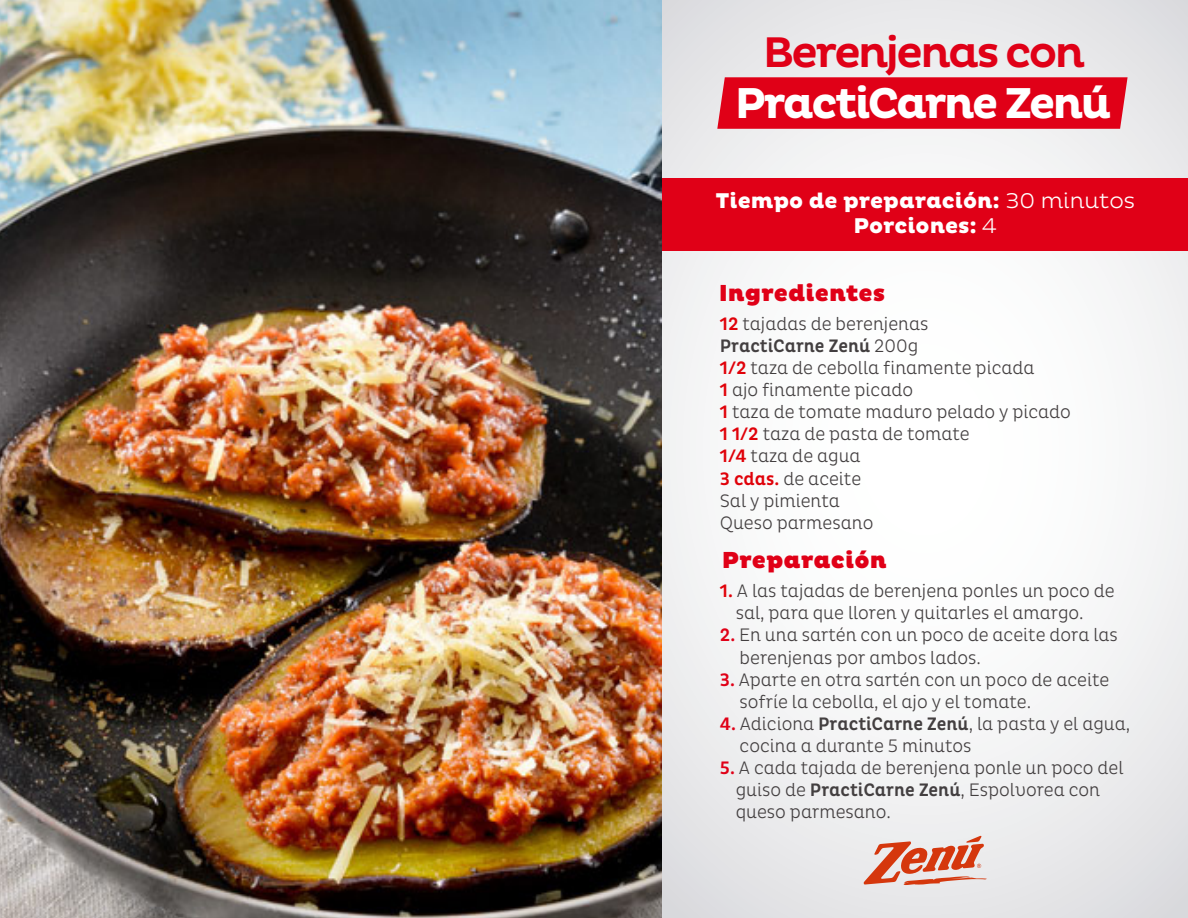
<style>
.page{position:relative;width:1188px;height:918px;background:#fff}
.page>*{position:absolute;margin:0;border:0;box-sizing:border-box;transform-origin:0 0}
.t1{font:700 43.95px "Pluto";letter-spacing:-.06em;color:#fff}
.t2{font:500 43.65px "Pluto";letter-spacing:-.06em;color:#e00017}
.t3{font:900 23.7px "Pluto";color:#e00017}
.t4{font:800 21.75px/25.8px "Pluto";color:#fff;text-align:center}
.t5{font:300 18.45px/22px "Pluto Cond";color:#433f40}
.s1{font-weight:300}
.s2{font-weight:500;color:#e00109}
.s3{font-weight:500}
.s4{font-weight:500;color:#e00017}
</style>
<div class="page">
<svg style="left:661px;top:0;width:527px;height:918px"></svg>
<div style="left:663px;top:178px;width:525px;height:73px;background:#e00017"></div>
<svg style="left:863px;top:835px;width:124px;height:50px;background:#e2a697"></svg>
<div style="left:717px;top:77px;width:411px;height:52px;background:#e00017"></div>
<img style="left:0;top:0;width:661px;height:918px">
<h2 class="t2" style="left:763px;top:27px;width:324px">Berenjenas con</h2>
<h1 class="t1" style="left:735px;top:78px;width:378px">PractiCarne Zenú</h1>
<p class="t4" style="left:715px;top:188px;width:421px">Tiempo de preparación: <span class="s1">30 minutos<br></span>Porciones: <span class="s1">4</span></p>
<p class="t3" style="left:719px;top:280px;width:168px">Ingredientes</p>
<p class="t5" style="left:720px;top:313px;width:353px"><span class="s2">12</span> tajadas de berenjenas<br><span class="s3">PractiCarne Zenú</span> 200g<br><span class="s2">1/2</span> taza de cebolla finamente picada<br><span class="s2">1</span> ajo finamente picado<br><span class="s2">1</span> taza de tomate maduro pelado y picado<br><span class="s2">1 1/2</span> taza de pasta de tomate<br><span class="s2">1/4</span> taza de agua<br><span class="s2">3 cdas.</span> de aceite<br>Sal y pimienta<br>Queso parmesano</p>
<p class="t3" style="left:722px;top:546px;width:166px">Preparación</p>
<p class="t5" style="left:736px;top:580px;width:381px;text-indent:-16px"><span class="s2">1.</span> A las tajadas de berenjena ponles un poco de sal, para que lloren y quitarles el amargo.</p>
<p class="t5" style="left:740px;top:624px;width:380px;text-indent:-20px"><span class="s4">2.</span> En una sartén con un poco de aceite dora las berenjenas por ambos lados.</p>
<p class="t5" style="left:740px;top:668px;width:371px;text-indent:-20px"><span class="s4">3.</span> Aparte en otra sartén con un poco de aceite sofríe la cebolla, el ajo y el tomate.</p>
<p class="t5" style="left:740px;top:713px;width:392px;text-indent:-20px"><span class="s4">4.</span> Adiciona <span class="s3">PractiCarne Zenú</span>, la pasta y el agua, cocina a durante 5 minutos</p>
<p class="t5" style="left:736px;top:757px;width:389px;text-indent:-16px"><span class="s4">5.</span> A cada tajada de berenjena ponle un poco del guiso de <span class="s3">PractiCarne Zenú</span>, Espolvorea con queso parmesano.</p>
</div>
